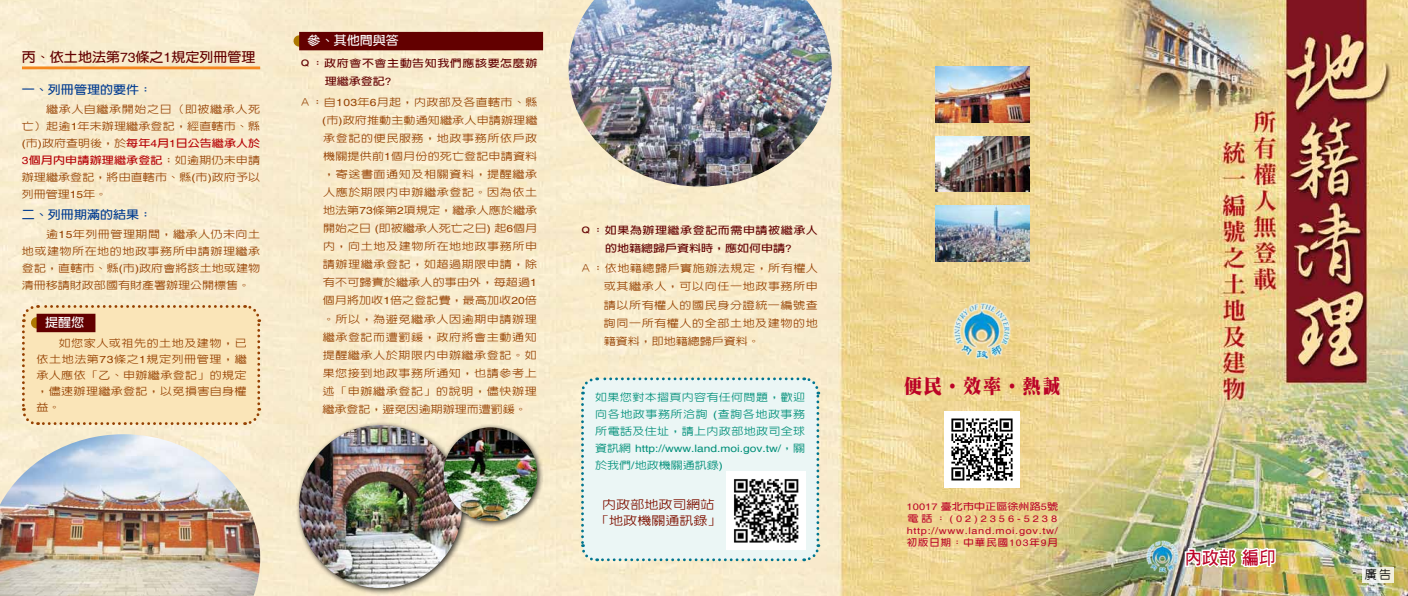
<style>
.page{position:relative;width:1408px;height:596px;background:#fff}
.page>*{position:absolute;margin:0;border:0;box-sizing:border-box;transform-origin:0 0}
.t1{font:19.8px "DF Ming W12 WINP BF";color:#bb0327;scale:.91 1}
.t2{font:18px "DF Hei W7 WINP BF";color:#bb0327;scale:.95 1}
.t3{font:700 13.3px "Yen Round";color:#630000;scale:1.05 1}
.t4{font:700 12.4px "New Gothic";color:#fff;scale:1.05 1}
.t5{font:500 12px "New Gothic";color:#000}
.t6{font:500 11.9px/15.8px "New Gothic";color:#7e1000;text-align:center;scale:1.18 1}
.t7{font:700 11.7px "New Gothic";color:#003b90;scale:1.11 1}
.t8{font:500 10.2px/18px "New Gothic";letter-spacing:.04em;color:#954000;text-align:justify;scale:1.18 1}
.t9{font:700 10.2px/18px "New Gothic";letter-spacing:.045em;color:#630000;scale:1.18 1}
.t10{font:500 10.2px/17px "New Gothic";letter-spacing:.03em;color:#008f79;text-align:justify;scale:1.18 1}
.t11{font:10.2px "Helvetica";color:#008f79;scale:1.18 1}
.t12{font:500 10.2px "New Gothic";color:#008f79;scale:1.18 1}
.t13{font:9.4px/12px "Helvetica";letter-spacing:.06em;color:#bb0327;scale:1.18 1}
.t14{font:700 9.4px "New Gothic";letter-spacing:.01em;color:#bb0327;scale:1.18 1}
.t15{font:700 9.4px "New Gothic";letter-spacing:.1em;color:#bb0327;scale:1.11 1}
.s1{font-family:"Helvetica";font-weight:400}
.s2{font-weight:700;color:#b60005}
.s3{font-family:"Helvetica";font-weight:400;color:#b60005}
.s4{font-family:"New Gothic";font-weight:500}
.s5{font-family:"New Gothic";font-weight:700}
</style>
<div class="page">
<img style="left:0;top:0;width:1407px;height:595px">
<svg style="left:1361px;top:567px;width:32px;height:15px"></svg>
<img style="left:935px;top:136px;width:94px;height:56px">
<img style="left:944px;top:411px;width:76px;height:76px">
<img style="left:951px;top:300px;width:62px;height:61px">
<div style="left:299px;top:32px;width:244px;height:18px;background:#630000"></div>
<svg style="left:579px;top:375px;width:242px;height:187px;background:#e6f2f0"></svg>
<img style="left:727px;top:471px;width:78px;height:78px">
<img style="left:0;top:434px;width:260px;height:161px">
<img style="left:568px;top:0;width:264px;height:186px">
<svg style="left:20px;top:303px;width:242px;height:123px;background:#f7e0b4"></svg>
<div style="left:37px;top:313px;width:58px;height:19px;background:#630000"></div>
<hr style="left:22px;top:66px;width:238px;height:3px;background:#f5871f">
<img style="left:935px;top:67px;width:94px;height:55px">
<img style="left:935px;top:205px;width:94px;height:56px">
<img style="left:1145px;top:539px;width:34px;height:34px">
<img style="left:1183px;top:501px;width:94px;height:83px">
<div style="left:295px;top:420px;width:174px;height:174px;background:#000;opacity:.75"></div>
<img style="left:299px;top:424px;width:163px;height:163px;border-radius:81px">
<div style="left:439px;top:423px;width:105px;height:105px;background:#000;opacity:.75"></div>
<img style="left:443px;top:427px;width:94px;height:94px;border-radius:47px">
<h3 class="t3" style="left:22px;top:50px;width:224px">丙、依土地法第<span class="s1">73</span>條之<span class="s1">1</span>規定列冊管理</h3>
<p class="t7" style="left:22px;top:84px;width:119px">一、列冊管理的要件：</p>
<p class="t8" style="left:22px;top:101px;width:203px;line-height:17px;text-indent:24px">繼承人自繼承開始之日（即被繼承人死亡）起逾<span class="s1">1</span>年未辦理繼承登記，經直轄市、縣<span class="s1">(</span>市<span class="s1">)</span>政府查明後，於<span class="s2">每年</span><span class="s3">4</span><span class="s2">月</span><span class="s3">1</span><span class="s2">日公告繼承人於</span><span class="s3">3</span><span class="s2">個月內申請辦理繼承登記</span>；如逾期仍未申請辦理繼承登記，將由直轄市、縣<span class="s1">(</span>市<span class="s1">)</span>政府予以列冊管理<span class="s1">15</span>年。</p>
<p class="t7" style="left:22px;top:208px;width:119px">二、列冊期滿的結果：</p>
<p class="t8" style="left:22px;top:225px;width:203px;line-height:17px;text-indent:24px">逾<span class="s1">15</span>年列冊管理期間，繼承人仍未向土地或建物所在地的地政事務所申請辦理繼承登記，直轄市、縣<span class="s1">(</span>市<span class="s1">)</span>政府會將該土地或建物清冊移請財政部國有財產署辦理公開標售。</p>
<p class="t4" style="left:45px;top:316px;width:39px">提醒您</p>
<p class="t8" style="left:36px;top:335px;width:180px;line-height:16px;text-indent:22px">如您家人或祖先的土地及建物，已依土地法第<span class="s1">73</span>條之<span class="s1">1</span>規定列冊管理，繼承人應依「乙、申辦繼承登記」的規定，儘速辦理繼承登記，以免損害自身權益。</p>
<p class="t9" style="left:325px;top:54px;width:182px;text-indent:-26px">Ｑ：政府會不會主動告知我們應該要怎麼辦理繼承登記<span class="s1">?</span></p>
<p class="t8" style="left:322px;top:93px;width:184px;text-indent:-23px">Ａ：自<span class="s1">103</span>年<span class="s1">6</span>月起，內政部及各直轄市、縣<span class="s1">(</span>市<span class="s1">)</span>政府推動主動通知繼承人申請辦理繼承登記的便民服務，地政事務所依戶政機關提供前<span class="s1">1</span>個月份的死亡登記申請資料，寄送書面通知及相關資料，提醒繼承人應於期限內申辦繼承登記。因為依土地法第<span class="s1">73</span>條第<span class="s1">2</span>項規定，繼承人應於繼承開始之日 <span class="s1">(</span>即被繼承人死亡之日<span class="s1">)</span> 起<span class="s1">6</span>個月內，向土地及建物所在地地政事務所申請辦理繼承登記，如超過期限申請，除有不可歸責於繼承人的事由外，每超過<span class="s1">1</span>個月將加收<span class="s1">1</span>倍之登記費，最高加收<span class="s1">20</span>倍。所以，為避免繼承人因逾期申請辦理繼承登記而遭罰鍰，政府將會主動通知提醒繼承人於期限內申辦繼承登記。如果您接到地政事務所通知，也請參考上述「申辦繼承登記」的說明，儘快辦理繼承登記，避免因逾期辦理而遭罰鍰。</p>
<p class="t9" style="left:579px;top:221px;width:203px;text-align:center">Ｑ：如果為辦理繼承登記而需申請被繼承人的地籍總歸戶資料時，應如何申請<span class="s1">?</span></p>
<p class="t8" style="left:603px;top:259px;width:183px;text-indent:-24px">Ａ：依地籍總歸戶實施辦法規定，所有權人或其繼承人，可以向任一地政事務所申請以所有權人的國民身分證統一編號查詢同一所有權人的全部土地及建物的地籍資料，即地籍總歸戶資料。</p>
<p class="t10" style="left:595px;top:388px;width:179px">如果您對本摺頁內容有任何問題，歡迎向各地政事務所洽詢 <span class="s1">(</span>查詢各地政事務所電話及住址，請上內政部地政司全球</p>
<p class="t11" style="left:595px;top:442px;width:179px"><span class="s4">資訊網</span> http://www.land.moi.gov.tw/<span class="s4">，關</span></p>
<p class="t12" style="left:595px;top:459px;width:109px">於我們<span class="s1">/</span>地政機關通訊錄<span class="s1">)</span></p>
<p class="t6" style="left:595px;top:496px;width:108px">內政部地政司網站「地政機關通訊錄」</p>
<h1 class="t1" style="left:904px;top:376px;width:174px">便民‧效率‧熱誠</h1>
<p class="t14" style="left:906px;top:501px;width:130px"><span class="s1">10017</span> 臺北市中正區徐州路<span class="s1">5</span>號</p>
<p class="t13" style="left:906px;top:512px;width:130px"><span class="s5">電話：</span>(02)2356-5238 http://www.land.moi.gov.tw/</p>
<p class="t15" style="left:906px;top:537px;width:138px">初版日期：中華民國<span class="s1">103</span>年<span class="s1">9</span>月</p>
<h2 class="t2" style="left:1184px;top:548px;width:97px">內政部 編印</h2>
<p class="t5" style="left:1364px;top:568px;width:28px">廣告</p>
</div>
